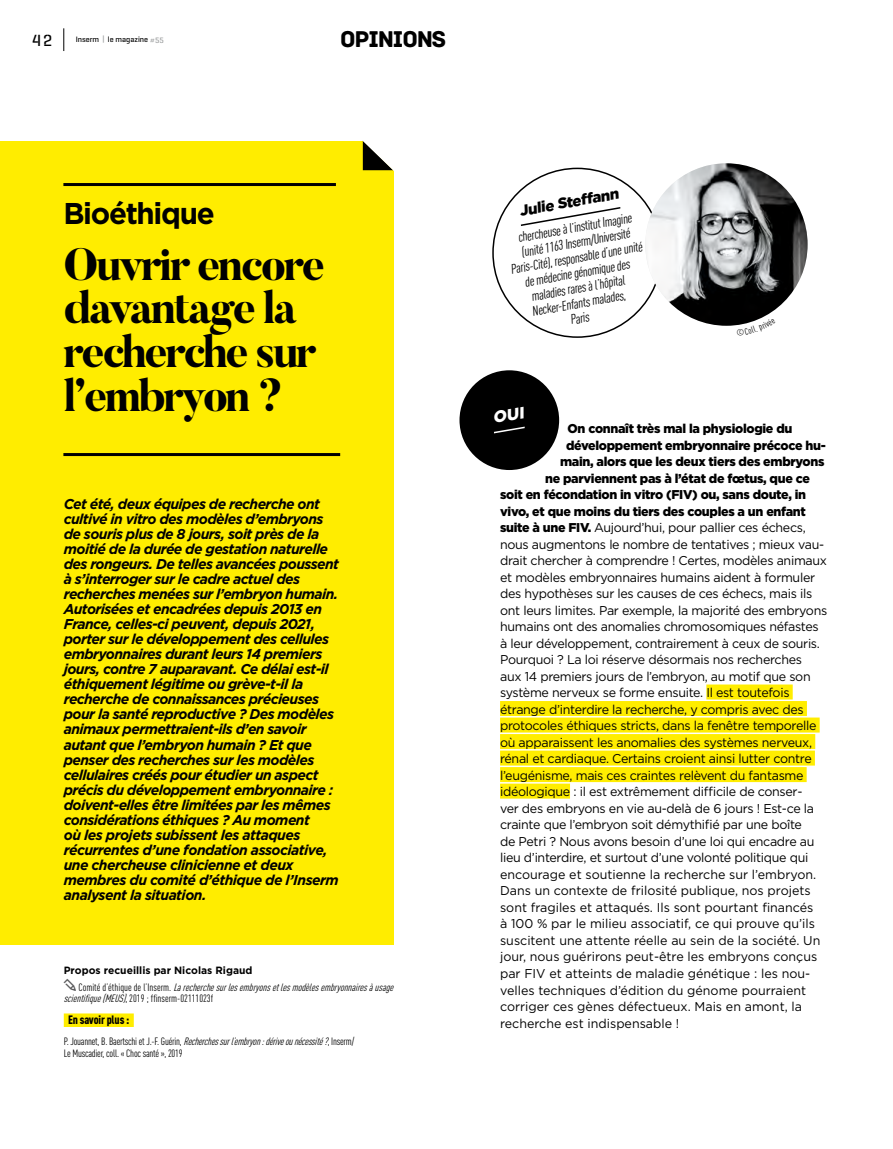
<style>
.page{position:relative;width:893px;height:1149px;background:#fff}
.page>*{position:absolute;margin:0;border:0;box-sizing:border-box;transform-origin:0 0}
.t1{font:800 45px/43.5px "Butler";letter-spacing:-.055em;color:#000}
.t2{font:700 30px "Gotham";letter-spacing:-.045em;color:#000}
.t3{font:24px "Archive";letter-spacing:-.05em;color:#000}
.t4{font:500 16.5px "Geogrotesque Stencil A";color:#000}
.t5{font:900 15px "Gotham";color:#000}
.t6{font:italic 700 14.25px/15px "Gotham";letter-spacing:-.04em;color:#000}
.t7{font:condensed 13.5px "DINOT";color:#000}
.t8{font:12.75px "Gotham";letter-spacing:-.025em;color:#000}
.t9{font:12.75px "Gotham";color:#000}
.t10{font:900 12.75px "Gotham";letter-spacing:-.025em;color:#000}
.t11{font:900 condensed 12px "DINOT";letter-spacing:-.01em;color:#000}
.t12{font:italic condensed 10.5px/11.2px "DINOT";color:#000}
.t13{font:condensed 10.5px/12px "DINOT";letter-spacing:-.02em;color:#000}
.t14{font:700 10.5px "Gotham";color:#000}
.t15{font:500 7.95px "Geogrotesque Stencil A";color:#000}
.s1{color:#9c9e9f}
.s2{font-style:normal}
.s3{font-style:italic}
.s4{font-weight:900}
</style>
<div class="page">
<div style="left:0;top:141px;width:393px;height:803px;background:#ffed00"></div>
<svg style="left:362px;top:141px;width:32px;height:42px"></svg>
<hr style="left:63px;top:183px;width:273px;height:3px;background:#000">
<hr style="left:63px;top:453px;width:277px;height:3px;background:#000">
<div style="left:64px;top:1013px;width:70px;height:10px;background:#ffed00"></div>
<hr style="left:64px;top:1023px;width:70px;height:3px;background:#ffed00">
<div style="left:706px;top:684px;width:87px;height:15px;background:#ffed00"></div>
<div style="left:500px;top:700px;width:307px;height:15px;background:#ffed00"></div>
<div style="left:500px;top:717px;width:320px;height:15px;background:#ffed00"></div>
<div style="left:500px;top:733px;width:315px;height:15px;background:#ffed00"></div>
<div style="left:500px;top:750px;width:315px;height:15px;background:#ffed00"></div>
<div style="left:500px;top:766px;width:307px;height:15px;background:#ffed00"></div>
<div style="left:500px;top:783px;width:70px;height:15px;background:#ffed00"></div>
<svg style="left:520px;top:207px;width:101px;height:19px"></svg>
<div style="left:459px;top:370px;width:100px;height:100px;background:#000;border-radius:50%"></div>
<img style="left:645px;top:163px;width:163px;height:162px;border-radius:81px">
<svg style="left:63px;top:28px;width:1px;height:23px"></svg>
<svg style="left:737px;top:318px;width:24px;height:7px"></svg>
<svg style="left:494px;top:426px;width:31px;height:8px"></svg>
<p class="t4" style="left:32px;top:30px;width:21px">42</p>
<p class="t15" style="left:76px;top:34px;width:90px">Inserm <span class="s1">|</span> le magazine <span class="s1">#55</span></p>
<h3 class="t3" style="left:340px;top:25px;width:108px">OPINIONS</h3>
<h2 class="t2" style="left:63px;top:194px;width:153px">Bioéthique</h2>
<h1 class="t1" style="left:63px;top:242px;width:263px">Ouvrir encore davantage la recherche sur l’embryon ?</h1>
<p class="t6" style="left:64px;top:496px;width:277px">Cet été, deux équipes de recherche ont cultivé in vitro des modèles d’embryons de souris plus de 8 jours, soit près de la moitié de la durée de gestation naturelle des rongeurs. De telles avancées poussent à s’interroger sur le cadre actuel des recherches menées sur l’embryon humain.<br>Autorisées et encadrées depuis 2013 en France, celles-ci peuvent, depuis 2021, porter sur le développement des cellules embryonnaires durant leurs 14 premiers jours, contre 7 auparavant. Ce délai est-il éthiquement légitime ou grève-t-il la recherche de connaissances précieuses pour la santé reproductive ? Des modèles animaux permettraient-ils d’en savoir autant que l’embryon humain ? Et que penser des recherches sur les modèles cellulaires créés pour étudier un aspect précis du développement embryonnaire : doivent-elles être limitées par les mêmes considérations éthiques ? Au moment<br>où les projets subissent les attaques récurrentes d’une fondation associative, une chercheuse clinicienne et deux membres du comité d’éthique de l’Inserm analysent la situation.</p>
<p class="t14" style="left:64px;top:962px;width:190px">Propos recueillis par Nicolas Rigaud</p>
<p class="t12" style="left:64px;top:981px;width:334px;text-indent:15px"><span class="s2">C o m i t é d ’ é t h i q u e d e l ’ I n s e r m .</span> Larecherchesurlesembryonsetlesmodèlesembryonnairesàusage scientifique(MEUS)<span class="s2">, 2019 ; ffinserm-02111023f</span></p>
<p class="t11" style="left:68px;top:1011px;width:63px">En savoir plus :</p>
<p class="t13" style="left:64px;top:1034px;width:292px">P. Jouannet, B. Baertschi et J.-F. Guérin, <span class="s3">Recherchessurl’embryon:dériveounécessité?</span>, Inserm/<br>Le Muscadier, coll. « Choc santé », 2019</p>
<p class="t5" style="left:518px;top:200px;width:102px;rotate:-10deg">Julie Steff ann</p>
<p class="t7" style="left:516px;top:230px;width:117px;rotate:-10deg">chercheuse à l’institut Imagine</p>
<p class="t7" style="left:520px;top:244px;width:112px;rotate:-10deg">(unité 1163 Inserm/Université</p>
<p class="t7" style="left:509px;top:261px;width:135px;rotate:-10deg">Paris-Cité), responsable d’une unité</p>
<p class="t7" style="left:523px;top:274px;width:108px;rotate:-10deg">de médecine génomique des</p>
<p class="t7" style="left:530px;top:288px;width:96px;rotate:-10deg">maladies rares à l’hôpital</p>
<p class="t7" style="left:531px;top:303px;width:96px;rotate:-10deg">Necker-Enfants malades,</p>
<p class="t7" style="left:569px;top:312px;width:21px;rotate:-10deg">Paris</p>
<p class="t10" style="left:568px;top:419px;width:226px">On connaît très mal la physiologie du</p>
<p class="t10" style="left:566px;top:436px;width:261px">développement embryonnaire précoce hu-</p>
<p class="t10" style="left:560px;top:452px;width:266px">main, alors que les deux tiers des embryons</p>
<p class="t10" style="left:545px;top:469px;width:266px">ne parviennent pas à l’état de fœtus, que ce</p>
<p class="t10" style="left:500px;top:485px;width:307px">soit en fécondation in vitro (FIV) ou, sans doute, in</p>
<p class="t10" style="left:500px;top:502px;width:307px">vivo, et que moins du tiers des couples a un enfant</p>
<p class="t8" style="left:500px;top:519px;width:307px"><span class="s4">suite à une FIV.</span> Aujourd’hui, pour pallier ces échecs,</p>
<p class="t8" style="left:500px;top:536px;width:326px">nous augmentons le nombre de tentatives ; mieux vau-</p>
<p class="t8" style="left:500px;top:552px;width:328px">drait chercher à comprendre ! Certes, modèles animaux</p>
<p class="t8" style="left:500px;top:569px;width:317px">et modèles embryonnaires humains aident à formuler</p>
<p class="t8" style="left:500px;top:585px;width:314px">des hypothèses sur les causes de ces échecs, mais ils</p>
<p class="t8" style="left:500px;top:602px;width:329px">ont leurs limites. Par exemple, la majorité des embryons</p>
<p class="t8" style="left:500px;top:618px;width:320px">humains ont des anomalies chromosomiques néfastes</p>
<p class="t8" style="left:500px;top:635px;width:321px">à leur développement, contrairement à ceux de souris.</p>
<p class="t8" style="left:500px;top:651px;width:303px">Pourquoi ? La loi réserve désormais nos recherches</p>
<p class="t8" style="left:500px;top:668px;width:312px">aux 14 premiers jours de l’embryon, au motif que son</p>
<p class="t8" style="left:500px;top:684px;width:291px">système nerveux se forme ensuite. Il est toutefois</p>
<p class="t8" style="left:500px;top:701px;width:305px">étrange d’interdire la recherche, y compris avec des</p>
<p class="t8" style="left:500px;top:717px;width:318px">protocoles éthiques stricts, dans la fenêtre temporelle</p>
<p class="t8" style="left:500px;top:734px;width:314px">où apparaissent les anomalies des systèmes nerveux,</p>
<p class="t8" style="left:500px;top:750px;width:313px">rénal et cardiaque. Certains croient ainsi lutter contre</p>
<p class="t8" style="left:500px;top:767px;width:305px">l’eugénisme, mais ces craintes relèvent du fantasme</p>
<p class="t8" style="left:500px;top:783px;width:304px">idéologique : il est extrêmement difficile de conser-</p>
<p class="t8" style="left:500px;top:800px;width:315px">ver des embryons en vie au-delà de 6 jours ! Est-ce la</p>
<p class="t8" style="left:500px;top:816px;width:303px">crainte que l’embryon soit démythifié par une boîte</p>
<p class="t8" style="left:500px;top:833px;width:316px">de Petri ? Nous avons besoin d’une loi qui encadre au</p>
<p class="t8" style="left:500px;top:849px;width:310px">lieu d’interdire, et surtout d’une volonté politique qui</p>
<p class="t9" style="left:500px;top:866px;width:318px">encourage et soutienne la recherche sur l’embryon.</p>
<p class="t9" style="left:500px;top:882px;width:312px">Dans un contexte de frilosité publique, nos projets</p>
<p class="t9" style="left:500px;top:899px;width:315px">sont fragiles et attaqués. Ils sont pourtant financés</p>
<p class="t9" style="left:500px;top:915px;width:316px">à 100 % par le milieu associatif, ce qui prouve qu’ils</p>
<p class="t9" style="left:500px;top:932px;width:322px">suscitent une attente réelle au sein de la société. Un</p>
<p class="t9" style="left:500px;top:948px;width:319px">jour, nous guérirons peut-être les embryons conçus</p>
<p class="t9" style="left:500px;top:965px;width:312px">par FIV et atteints de maladie génétique : les nou-</p>
<p class="t9" style="left:500px;top:981px;width:308px">velles techniques d’édition du génome pourraient</p>
<p class="t9" style="left:500px;top:998px;width:303px">corriger ces gènes défectueux. Mais en amont, la</p>
<p class="t9" style="left:500px;top:1014px;width:181px">recherche est indispensable !</p>
</div>
